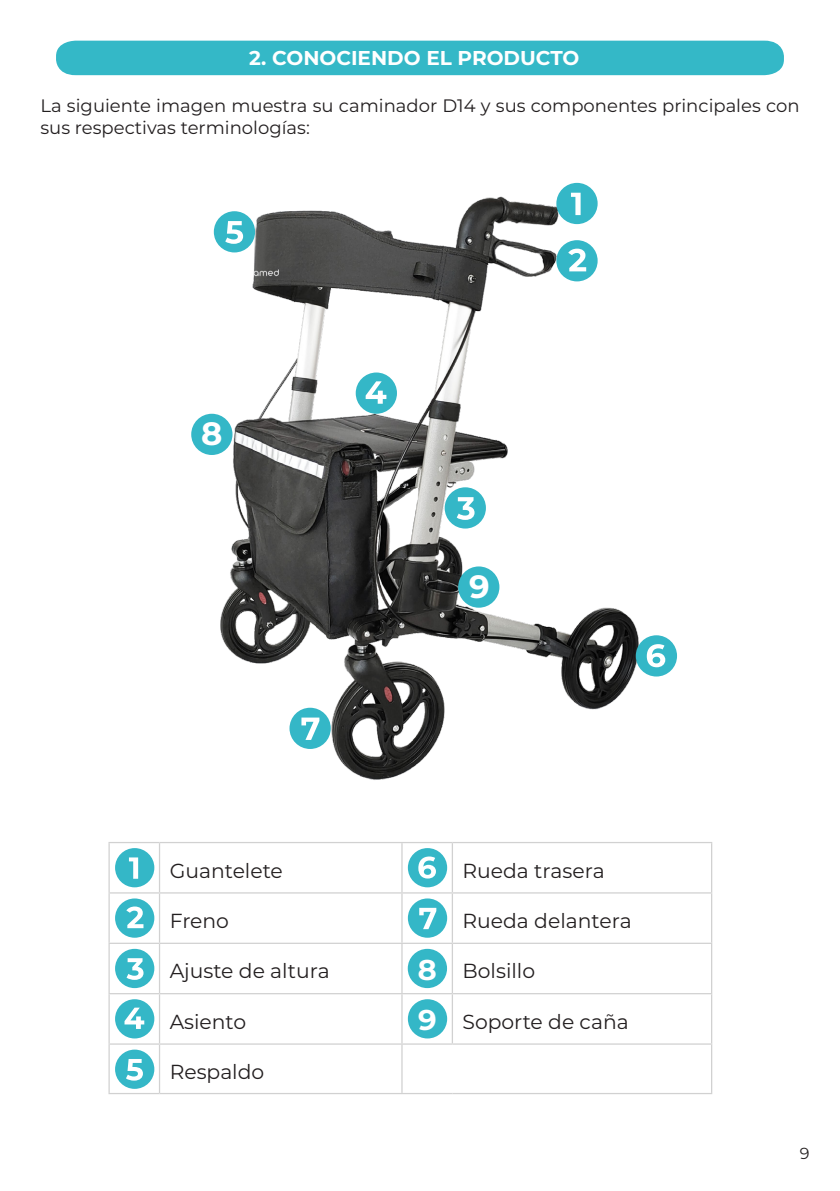
<style>
.page{position:relative;width:840px;height:1191px;background:#fff}
.page>*{position:absolute;margin:0;border:0;box-sizing:border-box;transform-origin:0 0}
.t1{font:700 32.2px "Montserrat";color:#fff}
.t2{font:700 28.6px "Montserrat";color:#fff}
.t3{font:20.4px "Montserrat";color:#231f20}
.t4{font:700 20px "Montserrat";color:#fff}
.t5{font:18px/21.6px "Montserrat";color:#231f20}
.t6{font:16px "Montserrat";color:#231f20}
</style>
<div class="page">
<div style="left:407px;top:999px;width:40px;height:39px;background:#34b7c7;border-radius:50%"></div>
<img style="left:191px;top:182px;width:462px;height:598px">
<div style="left:407px;top:948px;width:40px;height:40px;background:#34b7c7;border-radius:50%"></div>
<div style="left:556px;top:183px;width:41px;height:41px;background:#34b7c7;border-radius:50%"></div>
<svg style="left:571px;top:193px;width:9px;height:22px"></svg>
<div style="left:556px;top:240px;width:41px;height:41px;background:#34b7c7;border-radius:50%"></div>
<svg style="left:568px;top:249px;width:18px;height:22px"></svg>
<div style="left:444px;top:487px;width:41px;height:41px;background:#34b7c7;border-radius:50%"></div>
<svg style="left:456px;top:497px;width:18px;height:23px"></svg>
<div style="left:355px;top:372px;width:42px;height:42px;background:#34b7c7;border-radius:50%"></div>
<svg style="left:365px;top:381px;width:21px;height:23px"></svg>
<div style="left:214px;top:211px;width:41px;height:41px;background:#34b7c7;border-radius:50%"></div>
<svg style="left:225px;top:221px;width:18px;height:23px"></svg>
<div style="left:635px;top:635px;width:41px;height:41px;background:#34b7c7;border-radius:50%"></div>
<svg style="left:646px;top:644px;width:19px;height:23px"></svg>
<div style="left:289px;top:707px;width:41px;height:42px;background:#34b7c7;border-radius:50%"></div>
<svg style="left:301px;top:717px;width:18px;height:23px"></svg>
<div style="left:115px;top:848px;width:39px;height:39px;background:#34b7c7;border-radius:50%"></div>
<svg style="left:129px;top:857px;width:9px;height:21px"></svg>
<div style="left:115px;top:898px;width:39px;height:39px;background:#34b7c7;border-radius:50%"></div>
<svg style="left:126px;top:906px;width:17px;height:22px"></svg>
<hr style="left:108px;top:842px;width:51px;height:1px;background:#d1d1d1">
<hr style="left:108px;top:843px;width:2px;height:49px;background:#d1d1d1">
<hr style="left:159px;top:842px;width:243px;height:1px;background:#d1d1d1">
<hr style="left:159px;top:843px;width:1px;height:49px;background:#d1d1d1">
<hr style="left:402px;top:842px;width:50px;height:1px;background:#d1d1d1">
<hr style="left:401px;top:843px;width:1px;height:49px;background:#d1d1d1">
<hr style="left:452px;top:842px;width:259px;height:1px;background:#d1d1d1">
<hr style="left:451px;top:843px;width:2px;height:49px;background:#d1d1d1">
<hr style="left:710px;top:843px;width:1px;height:49px;background:#d1d1d1">
<hr style="left:108px;top:892px;width:51px;height:1px;background:#d1d1d1">
<hr style="left:108px;top:893px;width:2px;height:49px;background:#d1d1d1">
<hr style="left:159px;top:892px;width:243px;height:1px;background:#d1d1d1">
<hr style="left:159px;top:893px;width:1px;height:49px;background:#d1d1d1">
<hr style="left:402px;top:892px;width:50px;height:1px;background:#d1d1d1">
<hr style="left:401px;top:893px;width:1px;height:49px;background:#d1d1d1">
<hr style="left:452px;top:892px;width:259px;height:1px;background:#d1d1d1">
<hr style="left:451px;top:893px;width:2px;height:49px;background:#d1d1d1">
<hr style="left:710px;top:893px;width:1px;height:49px;background:#d1d1d1">
<hr style="left:108px;top:942px;width:51px;height:2px;background:#d1d1d1">
<hr style="left:108px;top:944px;width:2px;height:49px;background:#d1d1d1">
<hr style="left:159px;top:942px;width:243px;height:2px;background:#d1d1d1">
<hr style="left:159px;top:944px;width:1px;height:49px;background:#d1d1d1">
<hr style="left:402px;top:942px;width:50px;height:2px;background:#d1d1d1">
<hr style="left:401px;top:944px;width:1px;height:49px;background:#d1d1d1">
<hr style="left:452px;top:942px;width:259px;height:2px;background:#d1d1d1">
<hr style="left:451px;top:944px;width:2px;height:49px;background:#d1d1d1">
<hr style="left:710px;top:944px;width:1px;height:49px;background:#d1d1d1">
<hr style="left:108px;top:993px;width:51px;height:1px;background:#d1d1d1">
<hr style="left:108px;top:994px;width:2px;height:49px;background:#d1d1d1">
<hr style="left:159px;top:993px;width:243px;height:1px;background:#d1d1d1">
<hr style="left:159px;top:994px;width:1px;height:49px;background:#d1d1d1">
<hr style="left:402px;top:993px;width:50px;height:1px;background:#d1d1d1">
<hr style="left:401px;top:994px;width:1px;height:49px;background:#d1d1d1">
<hr style="left:452px;top:993px;width:259px;height:1px;background:#d1d1d1">
<hr style="left:451px;top:994px;width:2px;height:49px;background:#d1d1d1">
<hr style="left:710px;top:994px;width:1px;height:49px;background:#d1d1d1">
<hr style="left:108px;top:1043px;width:51px;height:1px;background:#d1d1d1">
<hr style="left:108px;top:1044px;width:2px;height:49px;background:#d1d1d1">
<hr style="left:159px;top:1043px;width:243px;height:1px;background:#d1d1d1">
<hr style="left:159px;top:1044px;width:1px;height:49px;background:#d1d1d1">
<hr style="left:402px;top:1043px;width:50px;height:1px;background:#d1d1d1">
<hr style="left:401px;top:1044px;width:1px;height:49px;background:#d1d1d1">
<hr style="left:452px;top:1043px;width:259px;height:1px;background:#d1d1d1">
<hr style="left:710px;top:1044px;width:1px;height:49px;background:#d1d1d1">
<hr style="left:108px;top:1093px;width:51px;height:1px;background:#d1d1d1">
<hr style="left:159px;top:1093px;width:243px;height:1px;background:#d1d1d1">
<hr style="left:402px;top:1093px;width:50px;height:1px;background:#d1d1d1">
<hr style="left:452px;top:1093px;width:259px;height:1px;background:#d1d1d1">
<div style="left:115px;top:948px;width:39px;height:40px;background:#34b7c7;border-radius:50%"></div>
<svg style="left:126px;top:958px;width:17px;height:22px"></svg>
<div style="left:115px;top:999px;width:39px;height:39px;background:#34b7c7;border-radius:50%"></div>
<svg style="left:124px;top:1007px;width:20px;height:22px"></svg>
<div style="left:115px;top:1049px;width:39px;height:39px;background:#34b7c7;border-radius:50%"></div>
<svg style="left:126px;top:1059px;width:17px;height:21px"></svg>
<div style="left:407px;top:848px;width:40px;height:39px;background:#34b7c7;border-radius:50%"></div>
<svg style="left:418px;top:856px;width:17px;height:22px"></svg>
<div style="left:407px;top:898px;width:40px;height:39px;background:#34b7c7;border-radius:50%"></div>
<svg style="left:419px;top:907px;width:17px;height:22px"></svg>
<div style="left:191px;top:414px;width:41px;height:41px;background:#34b7c7;border-radius:50%"></div>
<div style="left:458px;top:566px;width:41px;height:41px;background:#34b7c7;border-radius:50%"></div>
<div style="left:56px;top:41px;width:727px;height:34px;background:#34b8c7"></div>
<p class="t4" style="left:249px;top:44px;width:332px">2. CONOCIENDO EL PRODUCTO</p>
<p class="t5" style="left:40px;top:95px;width:760px">La siguiente imagen muestra su caminador D14 y sus componentes principales con sus respectivas terminologías:</p>
<p class="t1" style="left:201px;top:411px;width:23px">8</p>
<p class="t1" style="left:469px;top:564px;width:22px">9</p>
<p class="t3" style="left:170px;top:856px;width:115px">Guantelete</p>
<p class="t3" style="left:462px;top:856px;width:143px">Rueda trasera</p>
<p class="t3" style="left:170px;top:906px;width:61px">Freno</p>
<p class="t3" style="left:462px;top:906px;width:170px">Rueda delantera</p>
<p class="t3" style="left:170px;top:957px;width:161px">Ajuste de altura</p>
<p class="t2" style="left:417px;top:949px;width:21px">8</p>
<p class="t3" style="left:462px;top:957px;width:74px">Bolsillo</p>
<p class="t3" style="left:170px;top:1007px;width:78px">Asiento</p>
<p class="t2" style="left:417px;top:999px;width:21px">9</p>
<p class="t3" style="left:462px;top:1007px;width:168px">Soporte de caña</p>
<p class="t3" style="left:170px;top:1057px;width:96px">Respaldo</p>
<p class="t6" style="left:799px;top:1142px;width:11px">9</p>
</div>
